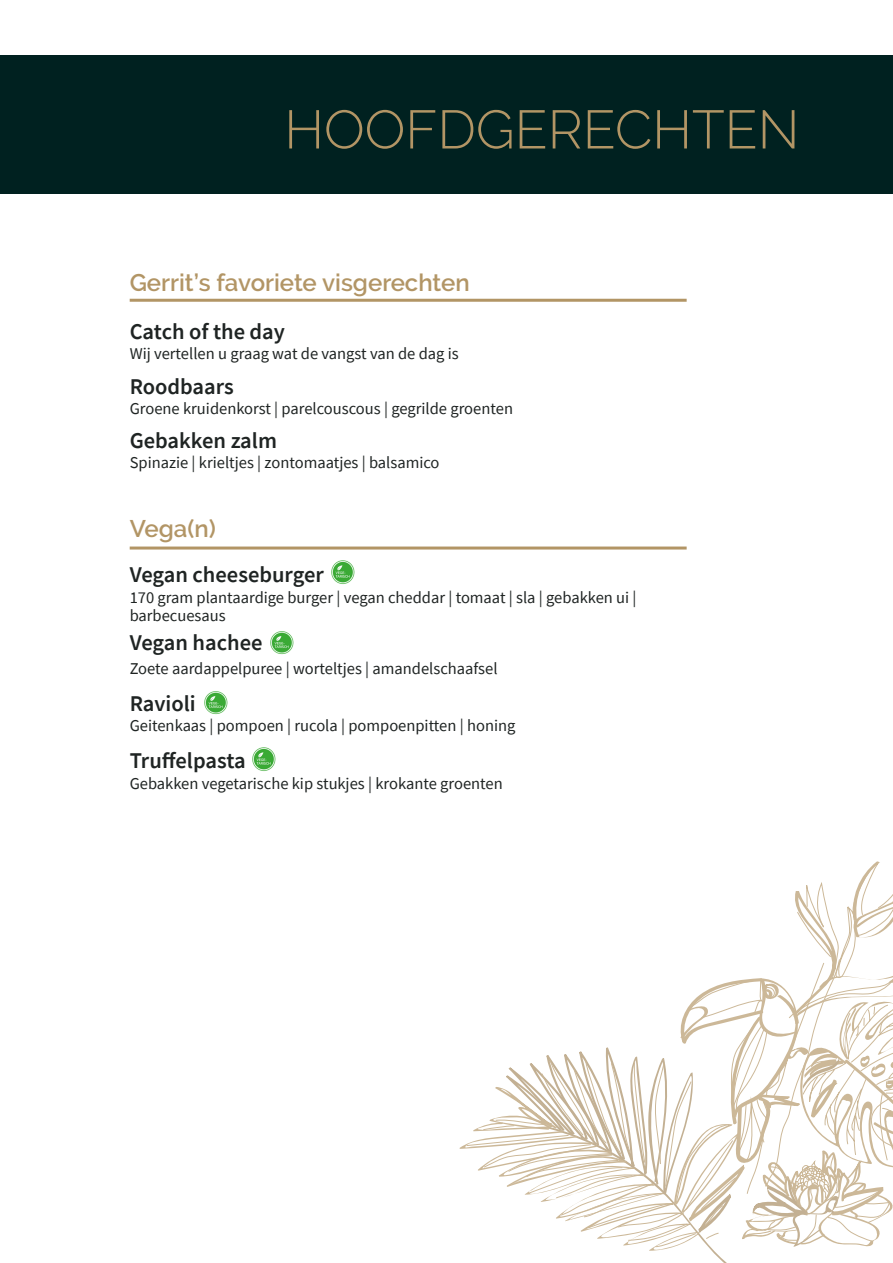
<style>
.page{position:relative;width:893px;height:1263px;background:#fff}
.page>*{position:absolute;margin:0;border:0;box-sizing:border-box;transform-origin:0 0}
.t1{font:300 54px "Raleway";color:#b29565}
.t2{font:600 24px "Raleway";color:#b29565}
.t3{font:600 22.5px "Source Sans Pro";color:#1f2423}
.t4{font:16.5px/18px "Source Sans Pro";color:#1f2423}
</style>
<div class="page">
<div style="left:0;top:55px;width:893px;height:138px;background:#002120"></div>
<svg style="left:459px;top:861px;width:434px;height:402px"></svg>
<hr style="left:130px;top:299px;width:557px;height:3px;background:#b29565">
<hr style="left:130px;top:546px;width:557px;height:3px;background:#b29565">
<img style="left:252px;top:747px;width:24px;height:24px">
<img style="left:204px;top:691px;width:24px;height:24px">
<img style="left:270px;top:631px;width:24px;height:24px">
<img style="left:331px;top:560px;width:24px;height:24px">
<p class="t1" style="left:284px;top:98px;width:517px">HOOFDGERECHTEN</p>
<p class="t2" style="left:130px;top:268px;width:341px">Gerrit’s favoriete visgerechten</p>
<p class="t3" style="left:130px;top:317px;width:157px">Catch of the day</p>
<p class="t4" style="left:130px;top:344px;width:331px">Wij vertellen u graag wat de vangst van de dag is</p>
<p class="t3" style="left:130px;top:372px;width:106px">Roodbaars</p>
<p class="t4" style="left:130px;top:399px;width:385px">Groene kruidenkorst | parelcouscous | gegrilde groenten</p>
<p class="t3" style="left:130px;top:426px;width:149px">Gebakken zalm</p>
<p class="t4" style="left:130px;top:454px;width:311px">Spinazie | krieltjes | zontomaatjes | balsamico</p>
<p class="t2" style="left:130px;top:514px;width:88px">Vega(n)</p>
<p class="t3" style="left:130px;top:559px;width:196px">Vegan cheeseburger</p>
<p class="t4" style="left:130px;top:588px;width:508px">170 gram plantaardige burger | vegan cheddar | tomaat | sla | gebakken ui | barbecuesaus</p>
<p class="t3" style="left:130px;top:627px;width:134px">Vegan hachee</p>
<p class="t4" style="left:130px;top:659px;width:369px">Zoete aardappelpuree | worteltjes | amandelschaafsel</p>
<p class="t3" style="left:130px;top:689px;width:68px">Ravioli</p>
<p class="t4" style="left:130px;top:716px;width:387px">Geitenkaas | pompoen | rucola | pompoenpitten | honing</p>
<p class="t3" style="left:130px;top:746px;width:117px">Truffelpasta</p>
<p class="t4" style="left:130px;top:775px;width:375px">Gebakken vegetarische kip stukjes | krokante groenten</p>
</div>
